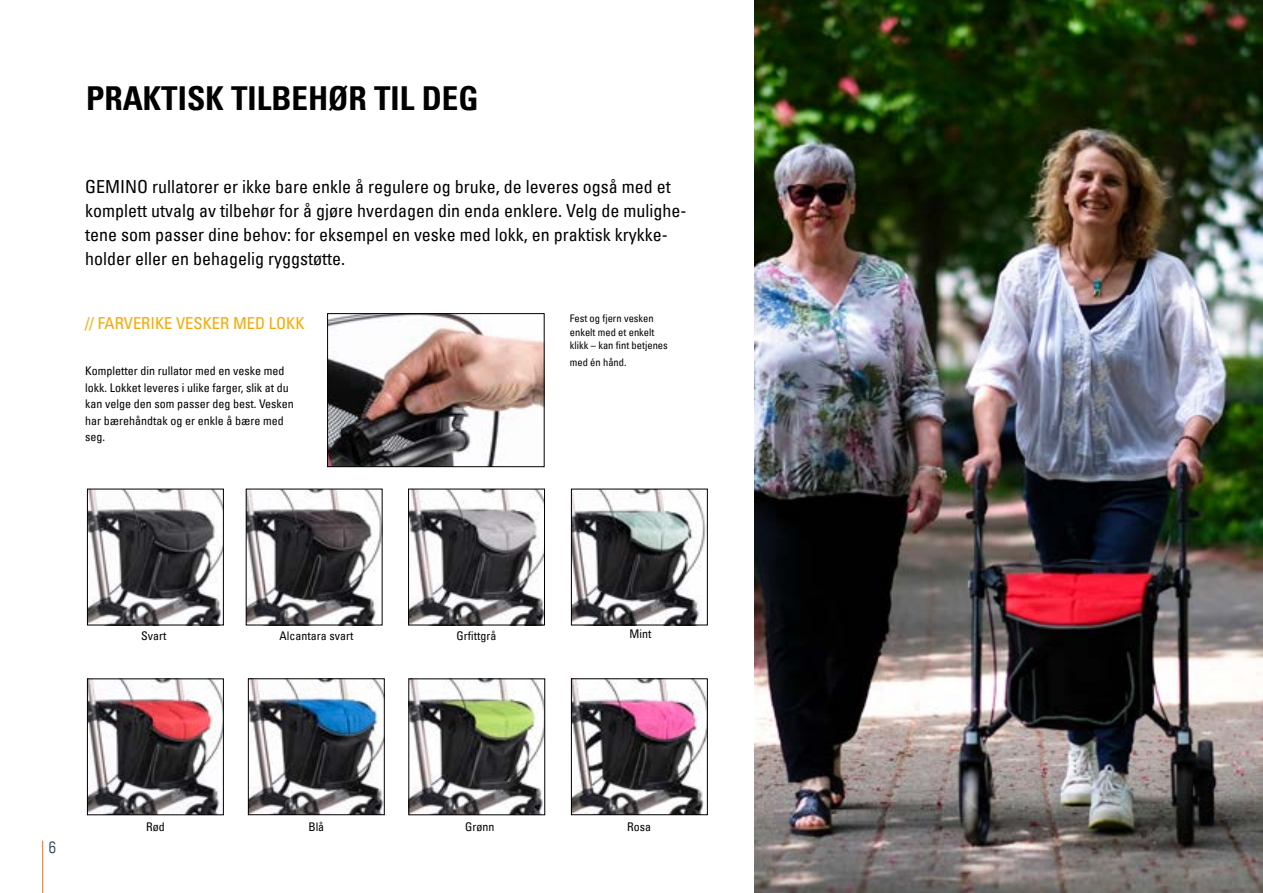
<style>
.page{position:relative;width:1263px;height:893px;background:#fff}
.page>*{position:absolute;margin:0;border:0;box-sizing:border-box;transform-origin:0 0}
.t1{font:33px "Univers Com 67 Bold Cond";color:#000}
.t2{font:condensed 18px/24px "Univers Com 57";color:#000}
.t3{font:condensed 16.5px "Univers Com 57";color:#f8a800}
.t4{font:16.5px "Univers Com 47 Light Cond";color:#203a5d}
.t5{font:condensed 12px/16.5px "Univers Com 57";color:#000}
.t6{font:condensed 10.5px/13.5px "Univers Com 57";color:#000}
</style>
<div class="page">
<hr style="left:42px;top:841px;width:1px;height:52px;background:#ff6c11">
<img style="left:754px;top:0;width:509px;height:893px">
<img style="left:250px;top:680px;width:133px;height:133px">
<div style="left:248px;top:678px;width:137px;height:137px;border:1px solid #000"></div>
<img style="left:573px;top:680px;width:133px;height:133px">
<div style="left:571px;top:678px;width:137px;height:137px;border:1px solid #000"></div>
<img style="left:410px;top:491px;width:133px;height:132px">
<div style="left:408px;top:489px;width:137px;height:136px;border:1px solid #000"></div>
<img style="left:89px;top:491px;width:133px;height:132px">
<div style="left:87px;top:489px;width:137px;height:136px;border:1px solid #000"></div>
<img style="left:410px;top:681px;width:133px;height:132px">
<div style="left:408px;top:679px;width:137px;height:136px;border:1px solid #000"></div>
<img style="left:89px;top:681px;width:133px;height:132px">
<div style="left:87px;top:679px;width:137px;height:136px;border:1px solid #000"></div>
<img style="left:248px;top:491px;width:132px;height:132px">
<div style="left:246px;top:489px;width:136px;height:136px;border:1px solid #000"></div>
<img style="left:573px;top:491px;width:133px;height:132px">
<div style="left:571px;top:489px;width:137px;height:136px;border:1px solid #000"></div>
<img style="left:329px;top:315px;width:213px;height:150px">
<div style="left:327px;top:313px;width:217px;height:154px;border:1px solid #000"></div>
<h1 class="t1" style="left:86px;top:78px;width:394px">PRAKTISK TILBEHØR TIL DEG</h1>
<p class="t2" style="left:85px;top:174px;width:603px">GEMINO rullatorer er ikke bare enkle å regulere og bruke, de leveres også med et komplett utvalg av tilbehør for å gjøre hverdagen din enda enklere. Velg de mulighe&shy;tene som passer dine behov: for eksempel en veske med lokk, en praktisk krykke&shy;holder eller en behagelig ryggstøtte.</p>
<p class="t3" style="left:85px;top:312px;width:221px">// FARVERIKE VESKER MED LOKK</p>
<p class="t5" style="left:85px;top:362px;width:210px">Kompletter din rullator med en veske med lokk. Lokket leveres i ulike farger, slik at du kan velge den som passer deg best. Vesken har bærehåndtak og er enkle å bære med seg.</p>
<p class="t6" style="left:570px;top:312px;width:99px">Fest og fjern vesken enkelt med et enkelt klikk – kan fint betjenes</p>
<p class="t6" style="left:570px;top:355px;width:58px">med én hånd.</p>
<p class="t4" style="left:49px;top:837px;width:9px">6</p>
<p class="t5" style="left:141px;top:628px;width:27px">Svart</p>
<p class="t5" style="left:146px;top:818px;width:20px">Rød</p>
<p class="t5" style="left:280px;top:627px;width:75px">Alcantara svart</p>
<p class="t5" style="left:308px;top:818px;width:17px">Blå</p>
<p class="t5" style="left:457px;top:627px;width:41px">Grfittgrå</p>
<p class="t5" style="left:629px;top:626px;width:23px">Mint</p>
<p class="t5" style="left:465px;top:818px;width:31px">Grønn</p>
<p class="t5" style="left:627px;top:818px;width:25px">Rosa</p>
</div>
